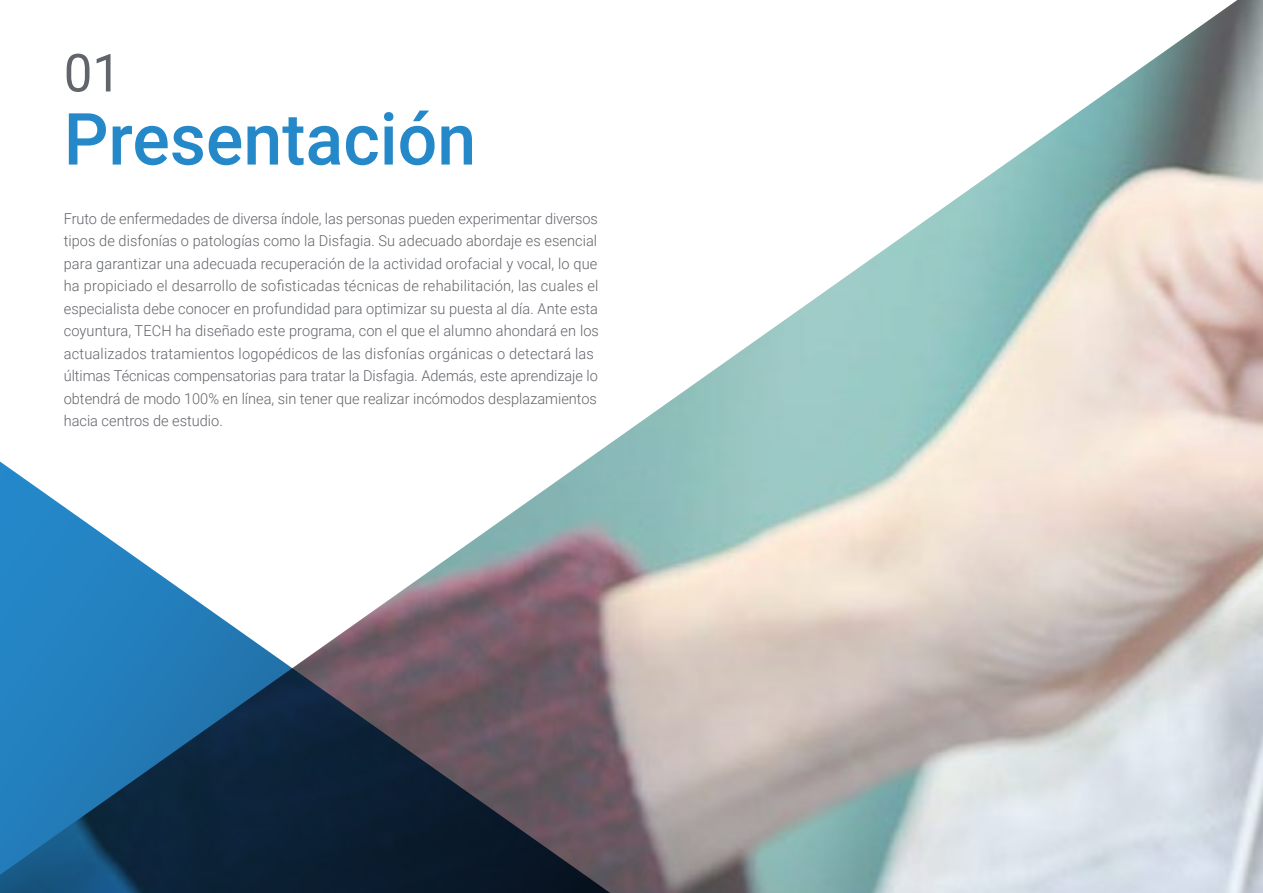
<style>
.page{position:relative;width:1263px;height:893px;background:#fff}
.page>*{position:absolute;margin:0;border:0;box-sizing:border-box;transform-origin:0 0}
.t1{font:500 72px "Roboto";color:#2488c9}
.t2{font:52.5px "Roboto";color:#61646a}
.t3{font:300 15px/22.5px "Roboto";letter-spacing:.005em;color:#61646a}
</style>
<div class="page">
<img style="left:607px;top:0;width:656px;height:893px">
<svg style="left:0;top:446px;width:640px;height:447px"></svg>
<h2 class="t2" style="left:64px;top:36px;width:59px">01</h2>
<h1 class="t1" style="left:64px;top:89px;width:414px">Presentación</h1>
<p class="t3" style="left:64px;top:207px;width:537px">Fruto de enfermedades de diversa índole, las personas pueden experimentar diversos tipos de disfonías o patologías como la Disfagia. Su adecuado abordaje es esencial para garantizar una adecuada recuperación de la actividad orofacial y vocal, lo que ha propiciado el desarrollo de sofisticadas técnicas de rehabilitación, las cuales el especialista debe conocer en profundidad para optimizar su puesta al día. Ante esta coyuntura, TECH ha diseñado este programa, con el que el alumno ahondará en los actualizados tratamientos logopédicos de las disfonías orgánicas o detectará las últimas Técnicas compensatorias para tratar la Disfagia. Además, este aprendizaje lo obtendrá de modo 100% en línea, sin tener que realizar incómodos desplazamientos hacia centros de estudio.</p>
</div>
